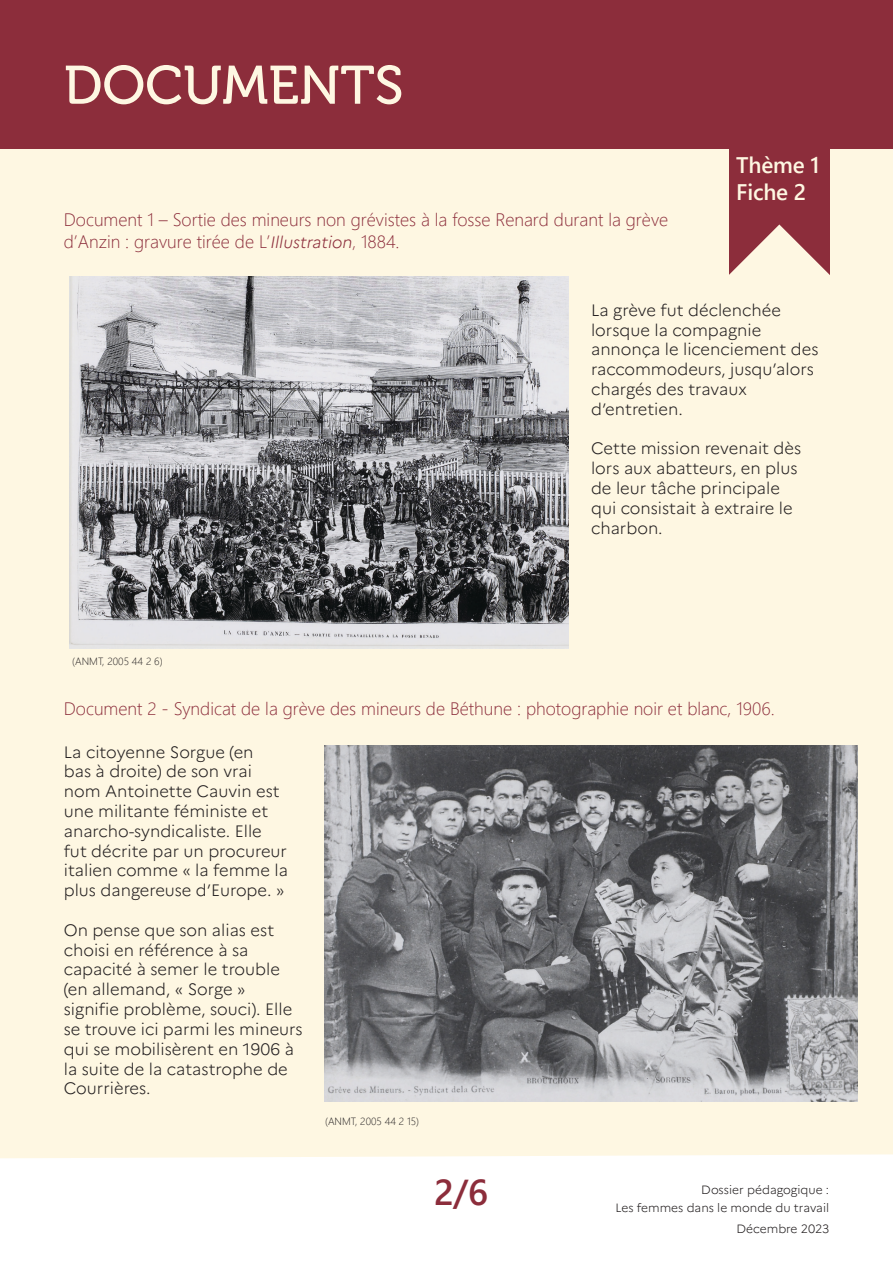
<style>
.page{position:relative;width:893px;height:1263px;background:#fff}
.page>*{position:absolute;margin:0;border:0;box-sizing:border-box;transform-origin:0 0}
.t1{font:54px "Museo 500";color:#fef7e2}
.t2{font:700 45px "Yu Gothic UI";letter-spacing:-.01em;color:#fff}
.t3{font:700 36px "Yu Gothic UI";color:#8c2d3b}
.t4{font:700 22.5px/27px "Yu Gothic UI";letter-spacing:-.01em;color:#fef7e2}
.t5{font:300 18px/21.6px "Yu Gothic UI";color:#8c2d3b}
.t6{font:300 16.5px/19.8px "Marianne";color:#231f20}
.t7{font:300 12px/18px "Marianne";color:#231f20;text-align:right}
.t8{font:300 10.5px "Yu Gothic UI";color:#231f20}
.s1{font-family:"Marianne";font-style:italic;font-size:16.5px}
.s2{font-size:16.5px}
</style>
<div class="page">
<div style="left:0;top:149px;width:893px;height:1009px;background:#fef7e2"></div>
<div style="left:0;top:0;width:893px;height:149px;background:#8c2d3b"></div>
<div style="left:729px;top:147px;width:100px;height:129px;background:#8c2d3b"></div>
<svg style="left:723px;top:224px;width:112px;height:112px"></svg>
<img style="left:69px;top:276px;width:499px;height:372px">
<img style="left:325px;top:745px;width:532px;height:356px">
<h1 class="t1" style="left:64px;top:56px;width:341px">DOCUMENTS</h1>
<h2 class="t2" style="left:64px;top:75px;width:310px">Fiche questions</h2>
<p class="t5" style="left:64px;top:206px;width:606px">Document 1 – Sortie des mineurs non grévistes à la fosse Renard durant la grève d’Anzin : gravure tirée de L’<span class="s1">Illustration</span><span class="s2">,</span> 1884.</p>
<h3 class="t4" style="left:736px;top:152px;width:85px">Thème 1<br>Fiche 2</h3>
<p class="t6" style="left:591px;top:299px;width:229px">La grève fut déclenchée lorsque la compagnie annonça le licenciement des raccommodeurs, jusqu’alors chargés des travaux d’entretien.</p>
<p class="t6" style="left:591px;top:437px;width:212px">Cette mission revenait dès lors aux abatteurs, en plus de leur tâche principale qui consistait à extraire le charbon.</p>
<p class="t8" style="left:72px;top:651px;width:92px">(ANMT, 2005 44 2 6)</p>
<p class="t5" style="left:64px;top:695px;width:712px">Document 2 - Syndicat de la grève des mineurs de Béthune : photographie noir et blanc, 1906.</p>
<p class="t6" style="left:64px;top:740px;width:226px">La citoyenne Sorgue (en<br>bas à droite) de son vrai nom Antoinette Cauvin est une militante féministe et anarcho-syndicaliste. Elle fut décrite par un procureur italien comme « la femme la plus dangereuse d’Europe. »</p>
<p class="t6" style="left:64px;top:919px;width:241px">On pense que son alias est choisi en référence à sa capacité à semer le trouble (en allemand, « Sorge » signifie problème, souci). Elle se trouve ici parmi les mineurs qui se mobilisèrent en 1906 à la suite de la catastrophe de<br>Courrières.</p>
<p class="t8" style="left:325px;top:1111px;width:96px">(ANMT, 2005 44 2 15)</p>
<h3 class="t3" style="left:434px;top:1171px;width:56px">2/6</h3>
<p class="t7" style="left:615px;top:1179px;width:215px">Dossier pédagogique :<br>Les femmes dans le monde du travail</p>
<p class="t7" style="left:736px;top:1219px;width:94px">Décembre 2023</p>
</div>
